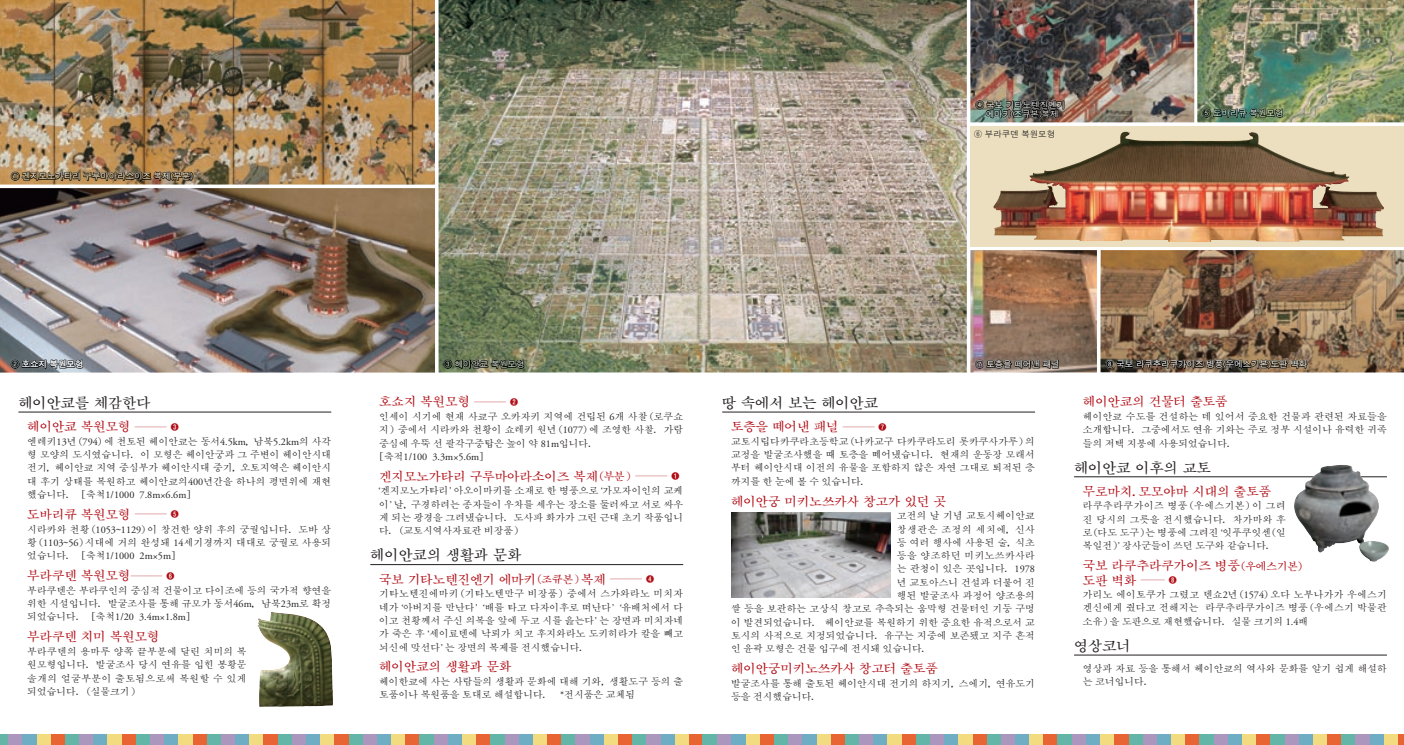
<style>
.page{position:relative;width:1404px;height:745px;background:#fff}
.page>*{position:absolute;margin:0;border:0;box-sizing:border-box;transform-origin:0 0}
.t1{font:14.12px "DFK Mincho Std W7";color:#231f20}
.t2{font:12.38px/14.1px "DFK Mincho Std W7";color:#b00d15}
.t3{font:10.25px "Adobe Garamond Pro";color:#231f20}
.t4{font:9.75px/13.2px "DFK Mincho Std W5";color:#231f20;text-align:justify}
.t5{font:9.75px "DFK Mincho Std W5";letter-spacing:.055em;color:#231f20}
.t6{font:9.75px "DFK Mincho Std W5";letter-spacing:.04em;color:#231f20}
.t7{font:8.38px/8.9px "DFK Gothic Std W5 KS Cpc EUC H";color:#fff;text-align:center}
.t8{font:8.38px "DFK Gothic Std W5 KS Cpc EUC H";color:#231f20}
.s1{font-family:"Gothic BBB Pr 6 Medium 90 pv RKSJ H";font-size:8px}
.s2{font-family:"Gothic MB101 Pr 6 De";font-weight:700;font-size:8px}
.s3{font-family:"Adobe Garamond Pro";font-size:10.25px}
.s4{font-family:"DFK Mincho Std W5";font-size:9.75px}
.s5{font-size:10.5px}
</style>
<div class="page">
<img style="left:0;top:0;width:1403px;height:744px">
<hr style="left:18px;top:411px;width:313px;height:1px;background:#231f20">
<hr style="left:370px;top:564px;width:313px;height:1px;background:#231f20">
<hr style="left:722px;top:411px;width:312px;height:1px;background:#231f20">
<hr style="left:1073px;top:476px;width:313px;height:1px;background:#231f20">
<hr style="left:1073px;top:654px;width:313px;height:1px;background:#231f20">
<img style="left:257px;top:611px;width:76px;height:95px">
<img style="left:731px;top:512px;width:159px;height:85px">
<img style="left:1293px;top:464px;width:95px;height:97px">
<p class="t7" style="left:11px;top:171px;width:183px"><span class="s1">①</span> 겐지모노가타리 구루마아라소이즈 복제(부분)</p>
<p class="t7" style="left:975px;top:100px;width:91px"><span class="s1">④</span> 국보 기타노텐진엔기 에마키(조큐본)복제</p>
<p class="t8" style="left:974px;top:129px;width:82px"><span class="s1">⑥</span> 부라쿠덴 복원모형</p>
<p class="t7" style="left:1202px;top:108px;width:82px"><span class="s1">⑤</span> 도바리큐 복원모형</p>
<p class="t7" style="left:11px;top:359px;width:74px"><span class="s1">②</span> 호쇼지 복원모형</p>
<h1 class="t1" style="left:18px;top:395px;width:134px">헤이안쿄를 체감한다</h1>
<p class="t2" style="left:27px;top:419px;width:153px">헤이안쿄 복원모형 <span class="s2">──── ❸</span></p>
<p class="t4" style="left:27px;top:434px;width:305px">엔레키<span class="s3">13</span>년(<span class="s3">794</span>)에 천토된 헤이안쿄는 동서<span class="s3">4.5km</span>, 남북<span class="s3">5.2km</span>의 사각 형 모양의 도시였습니다. 이 모형은 헤이안궁과 그 주변이 헤이안시대 전기, 헤이안쿄 지역 중심부가 헤이안시대 중기, 오토지역은 헤이안시 대 후기 상태를 복원하고 헤이안쿄의<span class="s3">400</span>년간을 하나의 평면위에 재현</p>
<p class="t3" style="left:27px;top:488px;width:170px"><span class="s4">했습니다. ［축척</span>1/1000 7.8m×6.6m<span class="s4">］</span></p>
<p class="t2" style="left:27px;top:507px;width:153px">도바리큐 복원모형 <span class="s2">──── ❺</span></p>
<p class="t4" style="left:27px;top:522px;width:305px">시라카와 천황(<span class="s3">1053</span>~<span class="s3">1129</span>)이 창건한 양위 후의 궁궐입니다. 도바 상 황(<span class="s3">1103</span>~<span class="s3">56</span>）시대에 거의 완성돼 <span class="s3">14</span>세기경까지 대대로 궁궐로 사용되</p>
<p class="t3" style="left:27px;top:549px;width:155px"><span class="s4">었습니다. ［축척</span>1/1000 2m×5m<span class="s4">］</span></p>
<p class="t2" style="left:27px;top:568px;width:149px">부라쿠덴 복원모형<span class="s2">──── ❻</span></p>
<p class="t4" style="left:27px;top:583px;width:305px">부라쿠덴은 부라쿠인의 중심적 건물이고 다이조에 등의 국가적 향연을 위한 시설입니다. 발굴조사를 통해 규모가 동서<span class="s3">46m</span>, 남북<span class="s3">23m</span>로 확정</p>
<p class="t3" style="left:27px;top:610px;width:170px"><span class="s4">되었습니다. ［축척</span>1/20 3.4m×1.8m<span class="s4">］</span></p>
<p class="t2" style="left:27px;top:629px;width:134px">부라쿠덴 치미 복원모형</p>
<p class="t4" style="left:27px;top:644px;width:221px">부라쿠덴의 용마루 양쪽 끝부분에 달린 치미의 복 원모형입니다. 발굴조사 당시 연유를 입힌 봉황문 솔개의 얼굴부분이 출토됨으로써 복원할 수 있게 되었습니다. (실물크기）</p>
<p class="t7" style="left:444px;top:359px;width:82px"><span class="s1">③</span> 헤이안쿄 복원모형</p>
<p class="t2" style="left:379px;top:394px;width:140px">호쇼지 복원모형 <span class="s2">──── ❷</span></p>
<p class="t4" style="left:379px;top:409px;width:305px">인세이 시기에 현재 사쿄구 오카자키 지역에 건립된 <span class="s3">6</span>개 사찰(로쿠쇼 지) 중에서 시라카와 천황이 쇼레키 원년(<span class="s3">1077</span>)에 조영한 사찰. 가람 중심에 우뚝 선 팔각구중탑은 높이 약 <span class="s3">81m</span>입니다.</p>
<p class="t3" style="left:374px;top:450px;width:116px"><span class="s4">［축적</span>1/100 3.3m×5.6m<span class="s4">］</span></p>
<p class="t2" style="left:379px;top:468px;width:302px">겐지모노가타리 구루마아라소이즈 복제<span class="s5">(부분）</span><span class="s2">──── ❶</span></p>
<p class="t4" style="left:379px;top:484px;width:305px;text-indent:-4px">‘겐지모노가타리’아오이마키를 소재로 한 병풍으로‘가모자이인의 교케 이’날, 구경하려는 종자들이 우차를 세우는 장소를 둘러싸고 서로 싸우 게 되는 광경을 그려냈습니다. 도사파 화가가 그린 근대 초기 작품입니 다. (교토시역사자료관 비장품)</p>
<h1 class="t1" style="left:370px;top:547px;width:153px">헤이안쿄의 생활과 문화</h1>
<p class="t2" style="left:379px;top:571px;width:276px">국보 기타노텐진엔기 에마키<span class="s5">(조큐본）</span>복제 <span class="s2">──── ❹</span></p>
<p class="t4" style="left:379px;top:586px;width:305px">기타노텐진에마키(기타노텐만구 비장품) 중에서 스가와라노 미치자 네가‘아버지를 만난다’‘배를 타고 다자이후로 떠난다’‘유배처에서 다 이고 천황께서 주신 의복을 앞에 두고 시를 읊는다’는 장면과 미치자네 가 죽은 후‘세이료덴에 낙뢰가 치고 후지와라노 도키히라가 칼을 빼고 뇌신에 맞선다’는 장면의 복제를 전시했습니다.</p>
<p class="t2" style="left:379px;top:659px;width:134px">헤이안쿄의 생활과 문화</p>
<p class="t4" style="left:379px;top:674px;width:305px">헤이한쿄에 사는 사람들의 생활과 문화에 대해 기와, 생활도구 등의 출 토품이나 복원품을 토대로 해설합니다. <span class="s3">*</span>전시품은 교체됨</p>
<p class="t7" style="left:975px;top:359px;width:85px"><span class="s1">⑦</span> 토층을 떼어낸 패널</p>
<h1 class="t1" style="left:722px;top:395px;width:157px">땅 속에서 보는 헤이안쿄</h1>
<p class="t2" style="left:731px;top:419px;width:157px">토층을 떼어낸 패널 <span class="s2">──── ❼</span></p>
<p class="t4" style="left:731px;top:434px;width:305px">교토시립다카쿠라초등학교(나카교구 다카쿠라도리 롯카쿠사가루)의 교정을 발굴조사했을 때 토층을 떼어냈습니다. 현재의 운동장 모래서 부터 헤이안시대 이전의 유물을 포함하지 않은 자연 그대로 퇴적된 층 까지를 한 눈에 볼 수 있습니다.</p>
<p class="t2" style="left:731px;top:493px;width:216px">헤이안궁 미키노쓰카사 창고가 있던 곳</p>
<p class="t4" style="left:896px;top:508px;width:139px">고전의 날 기념 교토시헤이안쿄</p>
<p class="t5" style="left:896px;top:523px;width:139px">창생관은 조정의 세치에, 신사</p>
<p class="t4" style="left:896px;top:535px;width:139px">등 여러 행사에 사용된 술, 식초</p>
<p class="t6" style="left:896px;top:550px;width:139px">등을 양조하던 미키노쓰카사라</p>
<p class="t4" style="left:896px;top:561px;width:139px">는 관청이 있은 곳입니다. <span class="s3">1978</span></p>
<p class="t4" style="left:896px;top:575px;width:139px">년 교토아스니 건설과 더불어 진</p>
<p class="t4" style="left:896px;top:588px;width:139px">행된 발굴조사 과정어 양조용의</p>
<p class="t4" style="left:731px;top:601px;width:305px">쌀 등을 보관하는 고상식 창고로 추측되는 움막형 건물터인 기둥 구멍</p>
<p class="t4" style="left:731px;top:615px;width:305px">이 발견되었습니다. 헤이안쿄를 복원하기 위한 중요한 유적으로서 교</p>
<p class="t4" style="left:731px;top:628px;width:305px">토시의 사적으로 지정되었습니다. 유구는 지중에 보존됐고 지주 흔적</p>
<p class="t4" style="left:731px;top:641px;width:197px">인 윤곽 모형은 건물 입구에 전시돼 있습니다.</p>
<p class="t2" style="left:731px;top:661px;width:208px">헤이안궁미키노쓰카사 창고터 출토품</p>
<p class="t4" style="left:731px;top:676px;width:305px">발굴조사를 통해 출토된 헤이안시대 전기의 하지기, 스에기, 연유도기 등을 전시했습니다.</p>
<p class="t7" style="left:1105px;top:359px;width:203px"><span class="s1">⑧</span> 국보 라쿠추라쿠가이즈 병풍(우에스기본)도판 벽화</p>
<p class="t2" style="left:1082px;top:394px;width:146px">헤이안쿄의 건물터 출토품</p>
<p class="t4" style="left:1082px;top:409px;width:305px">헤이안쿄 수도를 건설하는 데 있어서 중요한 건물과 관련된 자료들을 소개합니다. 그중에서도 연유 기와는 주로 정부 시설이나 유력한 귀족 들의 저택 지붕에 사용되었습니다.</p>
<h1 class="t1" style="left:1073px;top:459px;width:138px">헤이안쿄 이후의 교토</h1>
<p class="t2" style="left:1082px;top:484px;width:190px">무로마치.모모야마 시대의 출토품</p>
<p class="t4" style="left:1082px;top:499px;width:204px">라쿠추라쿠가이즈 병풍(우에스기본) 이 그려 진 당시의 그릇을 전시했습니다. 차가마와 후 로(다도 도구)는 병풍에 그려진‘잇푸쿠잇센(일 복일전)’장사군들이 쓰던 도구와 같습니다.</p>
<p class="t2" style="left:1082px;top:558px;width:222px">국보 라쿠추라쿠가이즈 병풍<span class="s5">(우에스기본) </span>도판 벽화 <span class="s2">─── ❽</span></p>
<p class="t4" style="left:1082px;top:587px;width:305px">가리노 에이토쿠가 그렸고 덴쇼<span class="s3">2</span>년(<span class="s3">1574</span>)오다 노부나가가 우에스기 겐신에게 줬다고 전해지는 라쿠추라쿠가이즈 병풍(우에스기 박물관 소유)을 도판으로 재현했습니다. 실물 크기의 <span class="s3">1.4</span>배</p>
<h1 class="t1" style="left:1073px;top:637px;width:58px">영상코너</h1>
<p class="t4" style="left:1082px;top:661px;width:305px">영상과 자료 등을 통해서 헤이안쿄의 역사와 문화를 알기 쉽게 해설하 는 코너입니다.</p>
</div>
